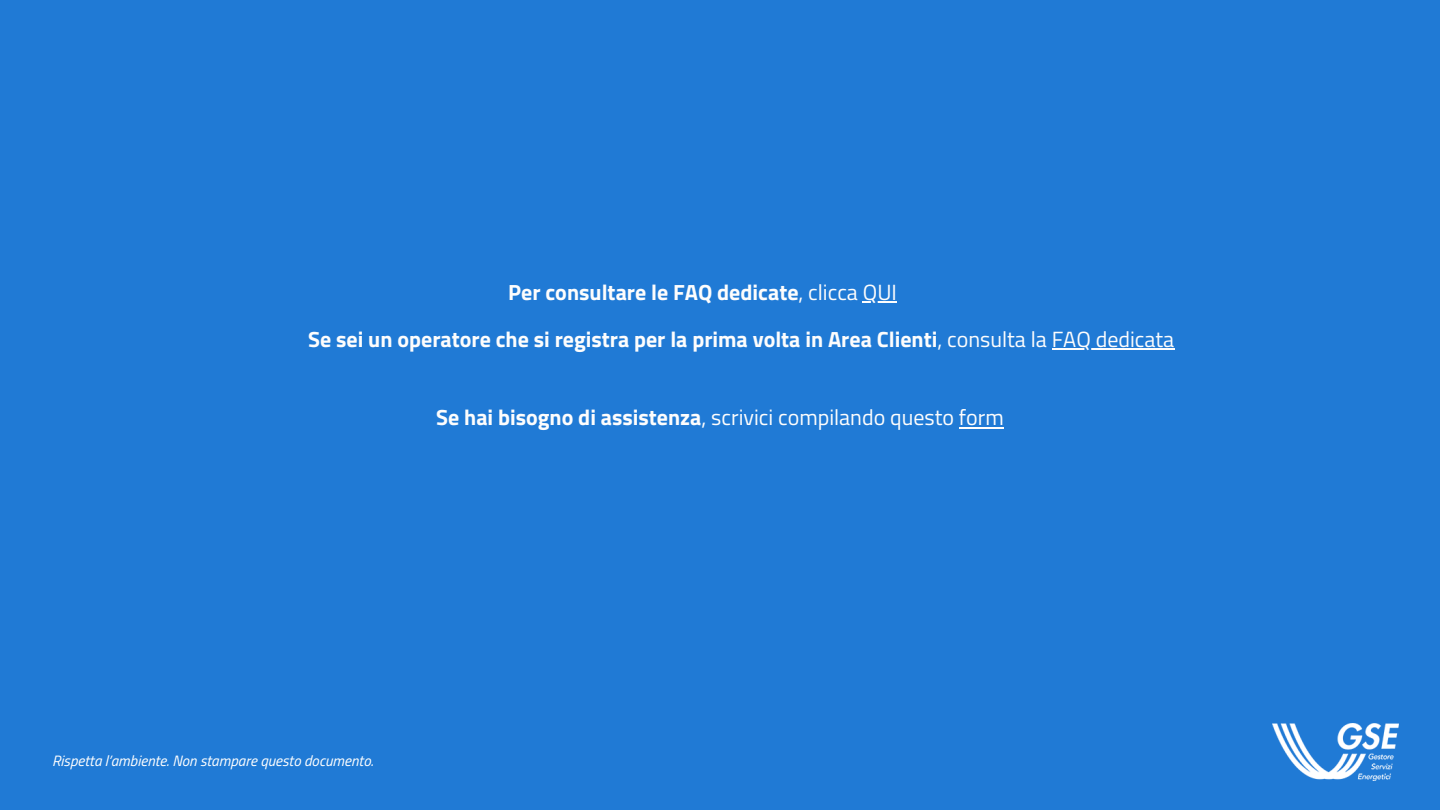
<style>
.page{position:relative;width:1440px;height:810px;background:#207ad5}
.page>*{position:absolute;margin:0;border:0;box-sizing:border-box;transform-origin:0 0}
.t1{font:700 22px/46.7px "Titillium Web";color:#fdfdfd}
.t2{font:22px "Titillium Web";color:#fdfdfd}
.t3{font:italic 15px "Titillium Web";color:#fff}
.s1{font-weight:400}
.s2{font-weight:700}
</style>
<div class="page">
<img style="left:1273px;top:723px;width:126px;height:58px">
<hr style="left:959px;top:427px;width:45px;height:1px;background:#fdfdfd">
<hr style="left:863px;top:301px;width:34px;height:2px;background:#fdfdfd">
<hr style="left:1052px;top:348px;width:122px;height:2px;background:#fdfdfd">
<p class="t1" style="left:308px;top:268px;width:868px;text-indent:200px">Per consultare le FAQ dedicate<span class="s1">, clicca QUI<br></span>Se sei un operatore che si registra per la prima volta in Area Clienti<span class="s1">, consulta la FAQ dedicata</span></p>
<h1 class="t2" style="left:436px;top:400px;width:569px"><span class="s2">Se hai bisogno di assistenza</span>, scrivici compilando questo form</h1>
<h1 class="t3" style="left:52px;top:749px;width:323px">Rispetta l’ambiente. Non stampare questo documento.</h1>
</div>
